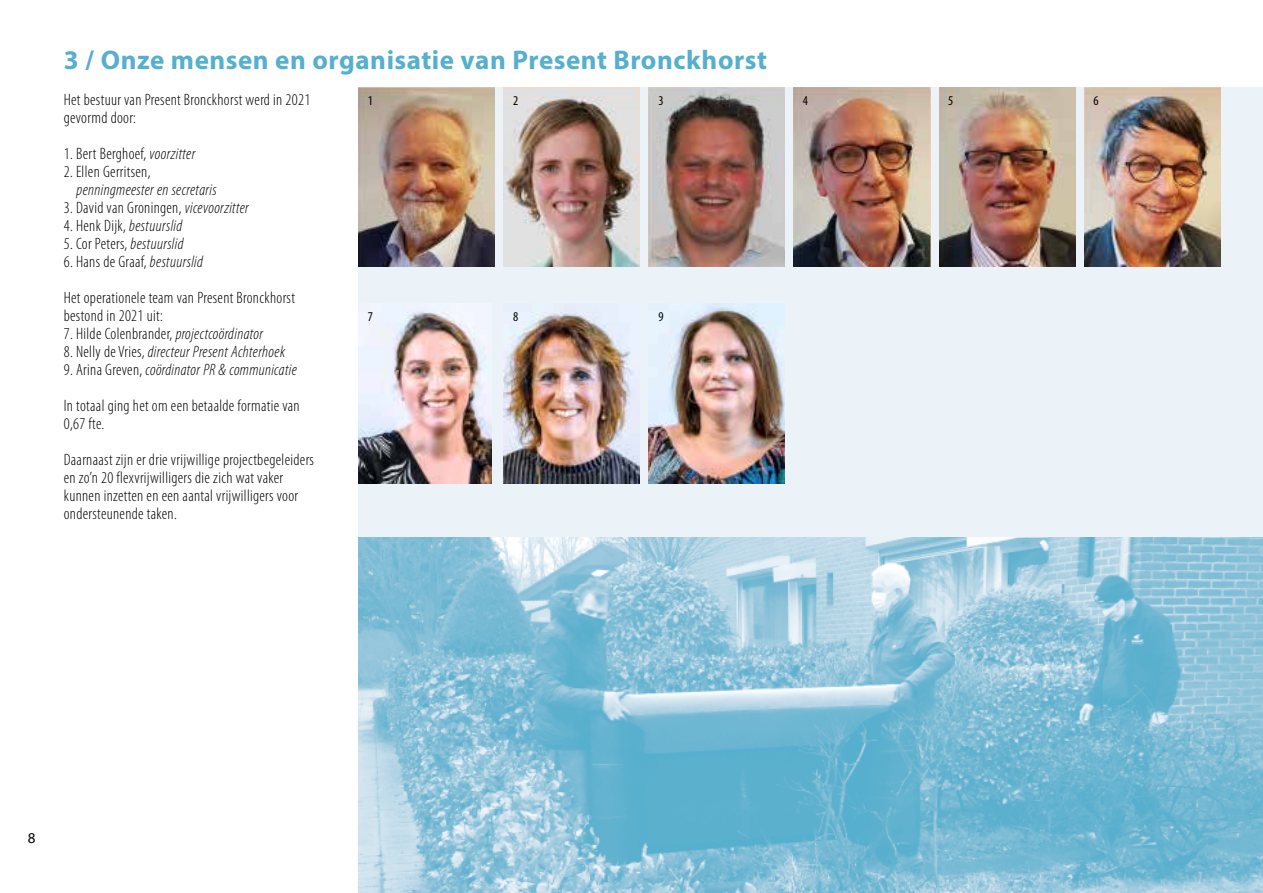
<style>
.page{position:relative;width:1263px;height:893px;background:#fff}
.page>*{position:absolute;margin:0;border:0;box-sizing:border-box;transform-origin:0 0}
.t1{font:700 27px "Myriad Pro";letter-spacing:.02em;color:#55afce}
.t2{font:300 condensed 16.5px/18px "Myriad Pro";letter-spacing:.02em;color:#000}
.t3{font:italic 300 condensed 16.5px "Myriad Pro";letter-spacing:.02em;color:#000}
.t4{font:15px "Myriad";color:#000}
.t5{font:condensed 13.5px "Myriad";color:#000}
.s1{font-style:italic}
.s2{font-style:normal}
</style>
<div class="page">
<div style="left:358px;top:87px;width:905px;height:806px;background:#ebf3f9"></div>
<img style="left:504px;top:303px;width:135px;height:180px">
<img style="left:649px;top:303px;width:136px;height:180px">
<img style="left:359px;top:87px;width:136px;height:180px">
<img style="left:794px;top:87px;width:136px;height:180px">
<img style="left:504px;top:87px;width:136px;height:180px">
<img style="left:939px;top:87px;width:136px;height:180px">
<img style="left:649px;top:87px;width:136px;height:180px">
<img style="left:1084px;top:87px;width:136px;height:180px">
<img style="left:358px;top:310px;width:134px;height:173px">
<img style="left:359px;top:537px;width:904px;height:356px">
<h1 class="t1" style="left:64px;top:42px;width:705px">3 / Onze mensen en organisatie van Present Bronckhorst</h1>
<p class="t2" style="left:64px;top:91px;width:248px">Het bestuur van Present Bronckhorst werd in 2021 gevormd door:</p>
<p class="t2" style="left:64px;top:145px;width:133px">1. Bert Berghoef, <span class="s1">voorzitter</span></p>
<p class="t2" style="left:64px;top:163px;width:88px">2. Ellen Gerritsen,</p>
<p class="t3" style="left:77px;top:181px;width:142px">penningmeester en secretaris</p>
<p class="t2" style="left:64px;top:199px;width:187px">3. David van Groningen, <span class="s1">vicevoorzitter</span></p>
<p class="t2" style="left:64px;top:217px;width:120px">4. Henk Dijk, <span class="s1">bestuurslid</span></p>
<p class="t2" style="left:64px;top:235px;width:121px">5. Cor Peters, <span class="s1">bestuurslid</span></p>
<p class="t2" style="left:64px;top:244px;width:233px;line-height:36px">6. Hans de Graaf, <span class="s1">bestuurslid<br></span>Het operationele team van Present Bronckhorst</p>
<p class="t2" style="left:64px;top:307px;width:101px">bestond in 2021 uit:</p>
<p class="t2" style="left:64px;top:325px;width:201px">7. Hilde Colenbrander, <span class="s1">projectcoördinator</span></p>
<p class="t3" style="left:64px;top:343px;width:223px"><span class="s2">8. Nelly de Vries,</span> directeur Present Achterhoek</p>
<p class="t2" style="left:64px;top:352px;width:237px;line-height:36px">9. Arina Greven, <span class="s1">coördinator PR &amp; communicatie<br></span>In totaal ging het om een betaalde formatie van</p>
<p class="t2" style="left:64px;top:406px;width:252px;line-height:36px">0,67 fte.<br>Daarnaast zijn er drie vrijwillige projectbegeleiders</p>
<p class="t2" style="left:64px;top:469px;width:236px">en zo’n 20 flexvrijwilligers die zich wat vaker kunnen inzetten en een aantal vrijwilligers voor ondersteunende taken.</p>
<p class="t5" style="left:513px;top:94px;width:7px">2</p>
<p class="t5" style="left:948px;top:94px;width:7px">5</p>
<p class="t5" style="left:658px;top:94px;width:7px">3</p>
<p class="t5" style="left:1093px;top:94px;width:7px">6</p>
<p class="t5" style="left:368px;top:94px;width:7px">1</p>
<p class="t5" style="left:803px;top:94px;width:7px">4</p>
<p class="t5" style="left:513px;top:310px;width:7px">8</p>
<p class="t5" style="left:658px;top:310px;width:7px">9</p>
<p class="t5" style="left:368px;top:310px;width:7px">7</p>
<p class="t4" style="left:28px;top:831px;width:9px">8</p>
</div>
